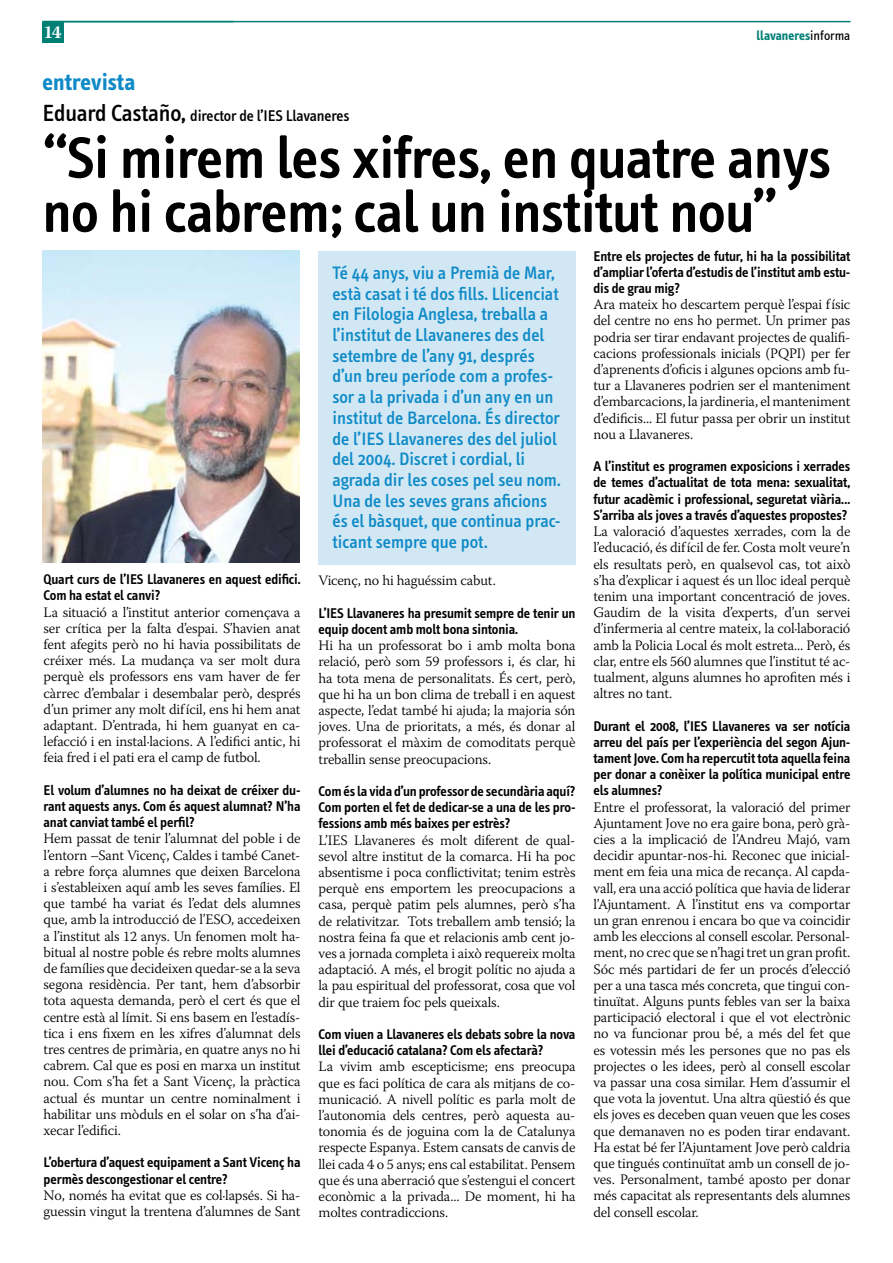
<style>
.page{position:relative;width:893px;height:1263px;background:#fff}
.page>*{position:absolute;margin:0;border:0;box-sizing:border-box;transform-origin:0 0}
.t1{font:600 60px/54px "Info Text";letter-spacing:-.01em;color:#000}
.t2{font:700 24px "Info Text";color:#0e8ac7}
.t3{font:500 18.45px/20.7px "Info Text";color:#0e8ac7}
.t4{font:700 18px "Warnock Pro";color:#fff}
.t5{font:500 15.9px "Info Text";letter-spacing:-.01em;color:#000}
.t6{font:300 14.4px/16.2px "Warnock Pro";letter-spacing:-.01em;color:#000;text-align:justify}
.t7{font:600 14.4px/16.2px "Info Text";letter-spacing:-.01em;color:#000;text-align:justify}
.t8{font:700 13.5px "Info Text";color:#007f75}
.s1{font-weight:400;color:#000}
.s2{font-size:24px}
</style>
<div class="page">
<hr style="left:43px;top:21px;width:807px;height:1px;background:#007f75">
<div style="left:42px;top:22px;width:22px;height:21px;background:#007f75"></div>
<img style="left:43px;top:251px;width:257px;height:312px">
<div style="left:317px;top:251px;width:258px;height:313px;background:#d1e7f4"></div>
<p class="t4" style="left:44px;top:21px;width:20px">14</p>
<p class="t8" style="left:756px;top:28px;width:95px">llavaneres<span class="s1">informa</span></p>
<h2 class="t2" style="left:43px;top:69px;width:94px">entrevista</h2>
<p class="t5" style="left:43px;top:107px;width:309px"><span class="s2">Eduard Castaño,</span> director de l’IES Llavaneres</p>
<h1 class="t1" style="left:43px;top:131px;width:790px">“Si mirem les xifres, en quatre anys no hi cabrem; cal un institut nou”</h1>
<p class="t7" style="left:44px;top:571px;width:258px">Quart curs de l’IES Llavaneres en aquest edifici.<br>Com ha estat el canvi?</p>
<p class="t6" style="left:44px;top:603px;width:258px">La situació a l’institut anterior començava a ser crítica per la falta d’espai. S’havien anat fent afegits però no hi havia possibilitats de créixer més. La mudança va ser molt dura perquè els professors ens vam haver de fer càrrec d’embalar i desembalar però, després d’un primer any molt difícil, ens hi hem anat adaptant. D’entrada, hi hem guanyat en ca&shy;lefacció i en instal·lacions. A l’edifici antic, hi feia fred i el pati era el camp de futbol.</p>
<p class="t7" style="left:44px;top:782px;width:258px">El volum d’alumnes no ha deixat de créixer du&shy;rant aquests anys. Com és aquest alumnat? N’ha anat canviat també el perfil?</p>
<p class="t6" style="left:44px;top:830px;width:258px">Hem passat de tenir l’alumnat del poble i de l’entorn –Sant Vicenç, Caldes i també Canet&shy;a rebre força alumnes que deixen Barcelona i s’estableixen aquí amb les seves famílies. El que també ha variat és l’edat dels alumnes que, amb la introducció de l’ESO, accedeixen a l’institut als 12 anys. Un fenomen molt ha&shy;bitual al nostre poble és rebre molts alumnes de famílies que decideixen quedar-se a la seva segona residència. Per tant, hem d’absorbir tota aquesta demanda, però el cert és que el centre està al límit. Si ens basem en l’estadís&shy;tica i ens fixem en les xifres d’alumnat dels tres centres de primària, en quatre anys no hi cabrem. Cal que es posi en marxa un institut nou. Com s’ha fet a Sant Vicenç, la pràctica actual és muntar un centre nominalment i habilitar uns mòduls en el solar on s’ha d’ai&shy;xecar l’edifici.</p>
<p class="t7" style="left:44px;top:1155px;width:258px">L’obertura d’aquest equipament a Sant Vicenç ha permès descongestionar el centre?</p>
<p class="t6" style="left:44px;top:1187px;width:258px">No, només ha evitat que es col·lapsés. Si ha&shy;guessin vingut la trentena d’alumnes de Sant</p>
<p class="t3" style="left:332px;top:263px;width:230px">Té 44 anys, viu a Premià de Mar, està casat i té dos fills. Llicenciat en Filologia Anglesa, treballa a l’institut de Llavaneres des del setembre de l’any 91, després d’un breu període com a profes&shy;sor a la privada i d’un any en un institut de Barcelona. És director de l’IES Llavaneres des del juliol del 2004. Discret i cordial, li agrada dir les coses pel seu nom.<br>Una de les seves grans aficions és el bàsquet, que continua prac&shy;ticant sempre que pot.</p>
<p class="t6" style="left:319px;top:572px;width:179px">Vicenç, no hi haguéssim cabut.</p>
<p class="t7" style="left:319px;top:605px;width:258px">L’IES Llavaneres ha presumit sempre de tenir un equip docent amb molt bona sintonia.</p>
<p class="t6" style="left:319px;top:637px;width:258px">Hi ha un professorat bo i amb molta bona relació, però som 59 professors i, és clar, hi ha tota mena de personalitats. És cert, però, que hi ha un bon clima de treball i en aquest aspecte, l’edat també hi ajuda; la majoria són joves. Una de prioritats, a més, és donar al professorat el màxim de comoditats perquè treballin sense preocupacions.</p>
<p class="t7" style="left:319px;top:783px;width:258px">Com és la vida d’un professor de secundària aquí?<br>Com porten el fet de dedicar-se a una de les pro&shy;fessions amb més baixes per estrès?</p>
<p class="t6" style="left:319px;top:831px;width:258px">L’IES Llavaneres és molt diferent de qual&shy;sevol altre institut de la comarca. Hi ha poc absentisme i poca conflictivitat; tenim estrès perquè ens emportem les preocupacions a casa, perquè patim pels alumnes, però s’ha de relativitzar. Tots treballem amb tensió; la nostra feina fa que et relacionis amb cent jo&shy;ves a jornada completa i això requereix molta adaptació. A més, el brogit polític no ajuda a la pau espiritual del professorat, cosa que vol dir que traiem foc pels queixals.</p>
<p class="t7" style="left:319px;top:1026px;width:258px">Com viuen a Llavaneres els debats sobre la nova llei d’educació catalana? Com els afectarà?</p>
<p class="t6" style="left:319px;top:1058px;width:258px">La vivim amb escepticisme; ens preocupa que es faci política de cara als mitjans de co&shy;municació. A nivell polític es parla molt de l’autonomia dels centres, però aquesta au&shy;tonomia és de joguina com la de Catalunya respecte Espanya. Estem cansats de canvis de llei cada 4 o 5 anys; ens cal estabilitat. Pensem que és una aberració que s’estengui el concert econòmic a la privada... De moment, hi ha moltes contradiccions.</p>
<p class="t7" style="left:593px;top:248px;width:259px">Entre els projectes de futur, hi ha la possibilitat d’ampliar l’oferta d’estudis de l’institut amb estu&shy;dis de grau mig?</p>
<p class="t6" style="left:593px;top:296px;width:258px">Ara mateix ho descartem perquè l’espai físic del centre no ens ho permet. Un primer pas podria ser tirar endavant projectes de qualifi&shy;cacions professionals inicials (PQPI) per fer d’aprenents d’oficis i algunes opcions amb fu&shy;tur a Llavaneres podrien ser el manteniment d’embarcacions, la jardineria, el manteniment d’edificis... El futur passa per obrir un institut nou a Llavaneres.</p>
<p class="t7" style="left:593px;top:458px;width:258px">A l’institut es programen exposicions i xerrades de temes d’actualitat de tota mena: sexualitat, futur acadèmic i professional, seguretat viària...<br>S’arriba als joves a través d’aquestes propostes?</p>
<p class="t6" style="left:593px;top:523px;width:258px">La valoració d’aquestes xerrades, com la de l’educació, és difícil de fer. Costa molt veure’n els resultats però, en qualsevol cas, tot això s’ha d’explicar i aquest és un lloc ideal perquè tenim una important concentració de joves.<br>Gaudim de la visita d’experts, d’un servei d’infermeria al centre mateix, la col·laboració amb la Policia Local és molt estreta... Però, és clar, entre els 560 alumnes que l’institut té ac&shy;tualment, alguns alumnes ho aprofiten més i altres no tant.</p>
<p class="t7" style="left:593px;top:718px;width:258px">Durant el 2008, l’IES Llavaneres va ser notícia arreu del país per l’experiència del segon Ajun&shy;tament Jove. Com ha repercutit tota aquella feina per donar a conèixer la política municipal entre els alumnes?</p>
<p class="t6" style="left:593px;top:798px;width:258px">Entre el professorat, la valoració del primer Ajuntament Jove no era gaire bona, però grà&shy;cies a la implicació de l’Andreu Majó, vam decidir apuntar-nos-hi. Reconec que inicial&shy;ment em feia una mica de recança. Al capda&shy;vall, era una acció política que havia de liderar l’Ajuntament. A l’institut ens va comportar un gran enrenou i encara bo que va coincidir amb les eleccions al consell escolar. Personal&shy;ment, no crec que se n’hagi tret un gran profit.<br>Sóc més partidari de fer un procés d’elecció per a una tasca més concreta, que tingui con&shy;tinuïtat. Alguns punts febles van ser la baixa participació electoral i que el vot electrònic no va funcionar prou bé, a més del fet que es votessin més les persones que no pas els projectes o les idees, però al consell escolar va passar una cosa similar. Hem d’assumir el que vota la joventut. Una altra qüestió és que els joves es deceben quan veuen que les coses que demanaven no es poden tirar endavant.<br>Ha estat bé fer l’Ajuntament Jove però caldria que tingués continuïtat amb un consell de jo&shy;ves. Personalment, també aposto per donar més capacitat als representants dels alumnes del consell escolar.</p>
</div>
